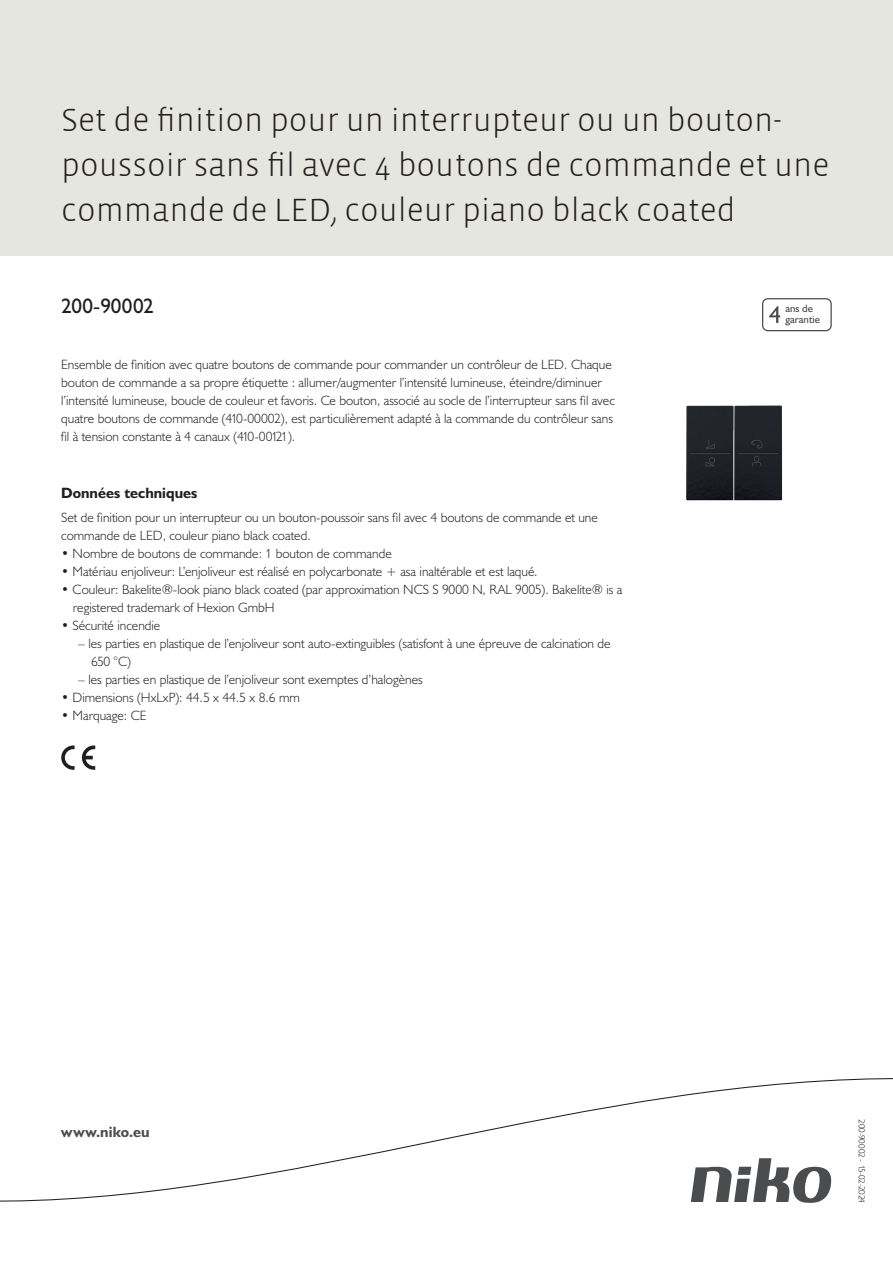
<style>
.page{position:relative;width:893px;height:1263px;background:#fff}
.page>*{position:absolute;margin:0;border:0;box-sizing:border-box;transform-origin:0 0}
.Title_datasheets{font:300 33px/45px "Vista Sans";color:#231f20}
.Article_number{font:21px "Humanist 521 BT";letter-spacing:.01em;color:#231f20}
.Titles_parts{font:700 15px "Humanist 521 BT";color:#231f20}
.titel_afbeelding{font:700 15px "Humanist 521 BT";letter-spacing:.005em;color:#4b4c4d}
.Platte_tekst_CAB{font:300 13.5px/18px "Humanist 521 BT";color:#231f20}
.USP_Bullets{font:300 13.5px/18px "Humanist 521 BT";color:#231f20}
.USP_Bullets_level_2{font:300 13.5px/18px "Humanist 521 BT";color:#231f20}
.t1{font:10.8px/10.8px "Humanist 521 BT";color:#4b4c4d}
.Revision{font:300 9px "Humanist 521 BT";letter-spacing:-.03em;color:#231f20}
</style>
<div class="page">
<div style="left:0;top:0;width:893px;height:255px;background:#e6e6e0"></div>
<svg style="left:82px;top:745px;width:13px;height:25px"></svg>
<svg style="left:61px;top:745px;width:14px;height:25px"></svg>
<svg style="left:762px;top:298px;width:70px;height:33px"></svg>
<svg style="left:0;top:1078px;width:893px;height:125px"></svg>
<img style="left:686px;top:405px;width:97px;height:96px">
<p class="Title_datasheets" style="left:61px;top:98px;width:770px">Set de finition pour un interrupteur ou un bouton&shy;poussoir sans fil avec 4 boutons de commande et une commande de LED, couleur piano black coated</p>
<p class="Article_number" style="left:61px;top:293px;width:94px">200-90002</p>
<p class="t1" style="left:785px;top:303px;width:36px">ans de garantie</p>
<p class="Platte_tekst_CAB" style="left:61px;top:355px;width:555px">Ensemble de finition avec quatre boutons de commande pour commander un contrôleur de LED. Chaque bouton de commande a sa propre étiquette : allumer/augmenter l’intensité lumineuse, éteindre/diminuer l’intensité lumineuse, boucle de couleur et favoris. Ce bouton, associé au socle de l’interrupteur sans fil avec quatre boutons de commande (410-00002), est particulièrement adapté à la commande du contrôleur sans fil à tension constante à 4 canaux (410-00121).</p>
<p class="Titles_parts" style="left:61px;top:483px;width:138px">Données techniques</p>
<p class="Platte_tekst_CAB" style="left:61px;top:508px;width:538px">Set de finition pour un interrupteur ou un bouton-poussoir sans fil avec 4 boutons de commande et une commande de LED, couleur piano black coated.</p>
<p class="USP_Bullets" style="left:61px;top:544px;width:332px">• Nombre de boutons de commande: 1 bouton de commande</p>
<p class="USP_Bullets" style="left:61px;top:562px;width:478px">• Matériau enjoliveur: L’enjoliveur est réalisé en polycarbonate + asa inaltérable et est laqué.</p>
<p class="USP_Bullets" style="left:73px;top:580px;width:551px;text-indent:-12px">• Couleur: Bakelite®-look piano black coated (par approximation NCS S 9000 N, RAL 9005). Bakelite® is a registered trademark of Hexion GmbH</p>
<p class="USP_Bullets" style="left:61px;top:616px;width:101px">• Sécurité incendie</p>
<p class="USP_Bullets_level_2" style="left:91px;top:634px;width:521px;text-indent:-13px">– les parties en plastique de l’enjoliveur sont auto-extinguibles (satisfont à une épreuve de calcination de<br>650 °C)</p>
<p class="USP_Bullets_level_2" style="left:78px;top:670px;width:346px">– les parties en plastique de l’enjoliveur sont exemptes d’halogènes</p>
<p class="USP_Bullets" style="left:61px;top:688px;width:240px">• Dimensions (HxLxP): 44.5 x 44.5 x 8.6 mm</p>
<p class="USP_Bullets" style="left:61px;top:706px;width:87px">• Marquage: CE</p>
<p class="titel_afbeelding" style="left:61px;top:1122px;width:90px">www.niko.eu</p>
<p class="Revision" style="left:868px;top:1119px;width:85px;rotate:90deg">200-90002 - 15-02-2024</p>
</div>
